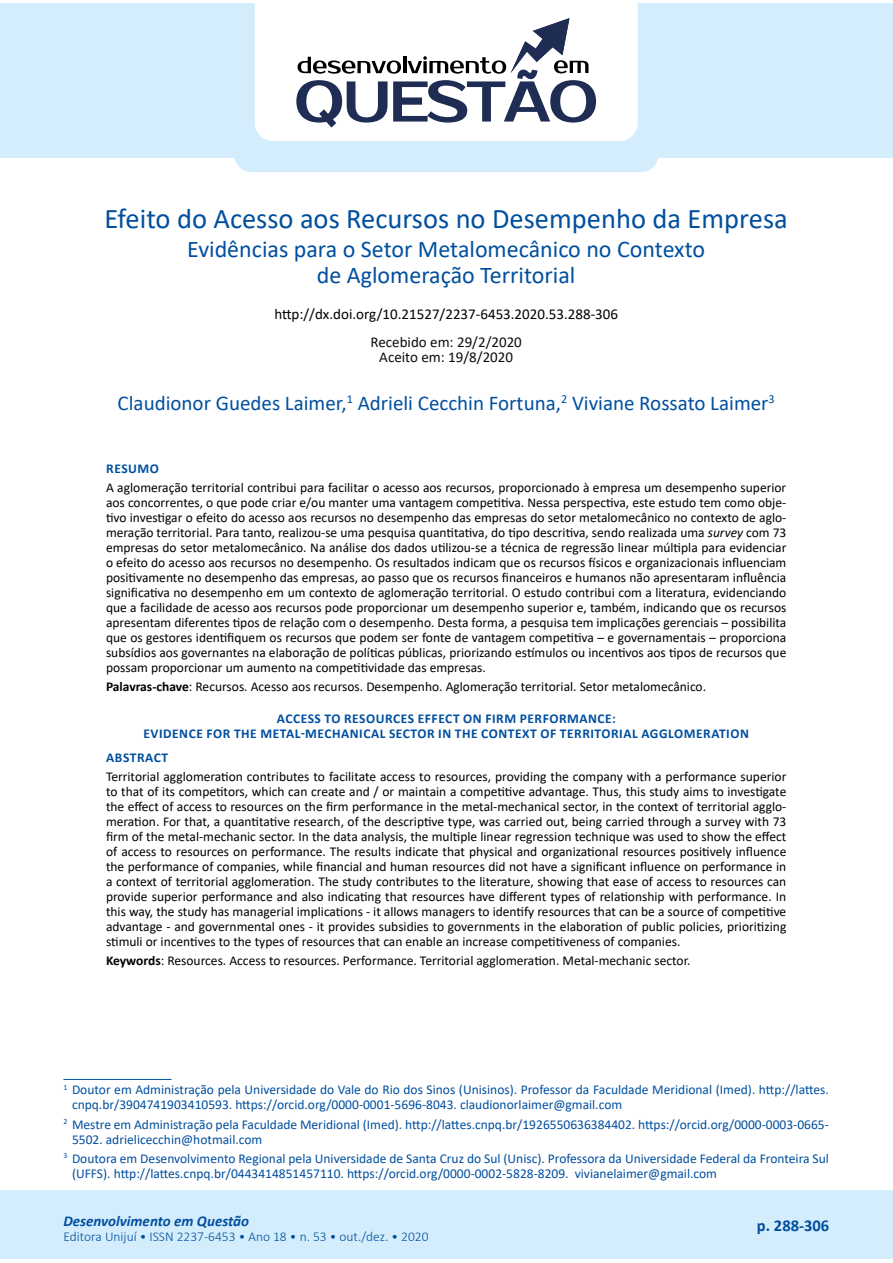
<style>
.page{position:relative;width:893px;height:1263px;background:#fff}
.page>*{position:absolute;margin:0;border:0;box-sizing:border-box;transform-origin:0 0}
.t1{font:28.5px "Calibri";color:#004f9f}
.t2{font:24px/25.5px "Calibri";color:#004f9f;text-align:center}
.t3{font:21px "Calibri";color:#004f9f}
.t4{font:700 16.5px "Calibri";color:#004f9f}
.t5{font:italic 700 15px "Calibri";color:#004f9f}
.t6{font:15px "Calibri";color:#000}
.t7{font:15px/15px "Calibri";color:#0d0d0d;text-align:center}
.t8{font:13.5px/15px "Calibri";color:#000;text-align:justify}
.t9{font:13.5px/15px "Calibri";color:#004f9f}
.t10{font:700 13.5px/15px "Calibri";letter-spacing:.04em;color:#004f9f;text-align:center}
.t11{font:300 13.5px "Calibri";color:#004f9f}
.s1{font-style:italic}
.s2{font-weight:700}
</style>
<div class="page">
<div style="left:0;top:3px;width:893px;height:154px;background:#d4edfc"></div>
<div style="left:0;top:1191px;width:893px;height:68px;background:#d4edfc"></div>
<div style="left:234px;top:3px;width:425px;height:169px;background:#d4edfc;border-radius:18px"></div>
<div style="left:255px;top:3px;width:383px;height:138px;background:#fff"></div>
<svg style="left:296px;top:18px;width:300px;height:110px;background:#c5c8d0"></svg>
<hr style="left:63px;top:1079px;width:108px;height:1px;background:#004f9f">
<h1 class="t1" style="left:105px;top:198px;width:685px">Efeito do Acesso aos Recursos no Desempenho da Empresa</h1>
<h2 class="t2" style="left:187px;top:236px;width:519px">Evidências para o Setor Metalomecânico no Contexto de Aglomeração Territorial</h2>
<p class="t6" style="left:274px;top:304px;width:345px">http://dx.doi.org/10.21527/2237-6453.2020.53.288-306</p>
<p class="t7" style="left:371px;top:334px;width:153px">Recebido em: 29/2/2020<br>Aceito em: 19/8/2020</p>
<h3 class="t3" style="left:118px;top:388px;width:659px">Claudionor Guedes Laimer,<sup>1</sup> Adrieli Cecchin Fortuna,<sup>2</sup> Viviane Rossato Laimer<sup>3</sup></h3>
<p class="t10" style="left:106px;top:461px;width:54px">RESUMO</p>
<p class="t8" style="left:106px;top:480px;width:682px">A aglomeração territorial contribui para facilitar o acesso aos recursos, proporcionado à empresa um desempenho superior aos concorrentes, o que pode criar e/ou manter uma vantagem competitiva. Nessa perspectiva, este estudo tem como obje&shy;tivo investigar o efeito do acesso aos recursos no desempenho das empresas do setor metalomecânico no contexto de aglo&shy;meração territorial. Para tanto, realizou-se uma pesquisa quantitativa, do tipo descritiva, sendo realizada uma <span class="s1">survey</span> com 73 empresas do setor metalomecânico. Na análise dos dados utilizou-se a técnica de regressão linear múltipla para evidenciar o efeito do acesso aos recursos no desempenho. Os resultados indicam que os recursos físicos e organizacionais influenciam positivamente no desempenho das empresas, ao passo que os recursos financeiros e humanos não apresentaram influência significativa no desempenho em um contexto de aglomeração territorial. O estudo contribui com a literatura, evidenciando que a facilidade de acesso aos recursos pode proporcionar um desempenho superior e, também, indicando que os recursos apresentam diferentes tipos de relação com o desempenho. Desta forma, a pesquisa tem implicações gerenciais – possibilita que os gestores identifiquem os recursos que podem ser fonte de vantagem competitiva – e governamentais – proporciona subsídios aos governantes na elaboração de políticas públicas, priorizando estímulos ou incentivos aos tipos de recursos que possam proporcionar um aumento na competitividade das empresas.</p>
<p class="t8" style="left:106px;top:679px;width:602px"><span class="s2">Palavras-chave</span>: Recursos. Acesso aos recursos. Desempenho. Aglomeração territorial. Setor metalomecânico.</p>
<p class="t10" style="left:143px;top:711px;width:607px">ACCESS TO RESOURCES EFFECT ON FIRM PERFORMANCE:<br>EVIDENCE FOR THE METAL-MECHANICAL SECTOR IN THE CONTEXT OF TERRITORIAL AGGLOMERATION</p>
<p class="t10" style="left:106px;top:750px;width:63px">ABSTRACT</p>
<p class="t8" style="left:106px;top:769px;width:682px">Territorial agglomeration contributes to facilitate access to resources, providing the company with a performance superior to that of its competitors, which can create and / or maintain a competitive advantage. Thus, this study aims to investigate the effect of access to resources on the firm performance in the metal-mechanical sector, in the context of territorial agglo&shy;meration. For that, a quantitative research, of the descriptive type, was carried out, being carried through a survey with 73 firm of the metal-mechanic sector. In the data analysis, the multiple linear regression technique was used to show the effect of access to resources on performance. The results indicate that physical and organizational resources positively influence the performance of companies, while financial and human resources did not have a significant influence on performance in a context of territorial agglomeration. The study contributes to the literature, showing that ease of access to resources can provide superior performance and also indicating that resources have different types of relationship with performance. In this way, the study has managerial implications - it allows managers to identify resources that can be a source of competitive advantage - and governmental ones - it provides subsidies to governments in the elaboration of public policies, prioritizing stimuli or incentives to the types of resources that can enable an increase competitiveness of companies.</p>
<p class="t8" style="left:106px;top:953px;width:586px"><span class="s2">Keywords</span>: Resources. Access to resources. Performance. Territorial agglomeration. Metal-mechanic sector.</p>
<p class="t9" style="left:72px;top:1082px;width:758px;text-indent:-8px"><sup>1</sup> Doutor em Administração pela Universidade do Vale do Rio dos Sinos (Unisinos). Professor da Faculdade Meridional (Imed). http://lattes. cnpq.br/3904741903410593. https://orcid.org/0000-0001-5696-8043. claudionorlaimer@gmail.com</p>
<p class="t9" style="left:72px;top:1116px;width:758px;text-indent:-8px"><sup>2</sup> Mestre em Administração pela Faculdade Meridional (Imed). http://lattes.cnpq.br/1926550636384402. https://orcid.org/0000-0003-0665-<br>5502. adrielicecchin@hotmail.com</p>
<p class="t9" style="left:72px;top:1150px;width:758px;text-indent:-8px"><sup>3</sup> Doutora em Desenvolvimento Regional pela Universidade de Santa Cruz do Sul (Unisc). Professora da Universidade Federal da Fronteira Sul (UFFS). http://lattes.cnpq.br/0443414851457110. https://orcid.org/0000-0002-5828-8209. vivianelaimer@gmail.com</p>
<p class="t5" style="left:63px;top:1210px;width:235px">R vista Desenvolvimento em Questão</p>
<p class="t11" style="left:63px;top:1228px;width:367px">Editora Unijuí • ISSN 2237-6453 • Ano 18 • n. 53 • out./dez. • 2020</p>
<p class="t5" style="left:63px;top:1210px;width:187px">Desenvolvimento em Questão</p>
<p class="t4" style="left:757px;top:1214px;width:74px">p. 288-306</p>
<p class="t11" style="left:280px;top:1228px;width:8px">6</p>
<p class="t11" style="left:313px;top:1228px;width:15px">45</p>
<p class="t11" style="left:415px;top:1228px;width:15px">18</p>
</div>
